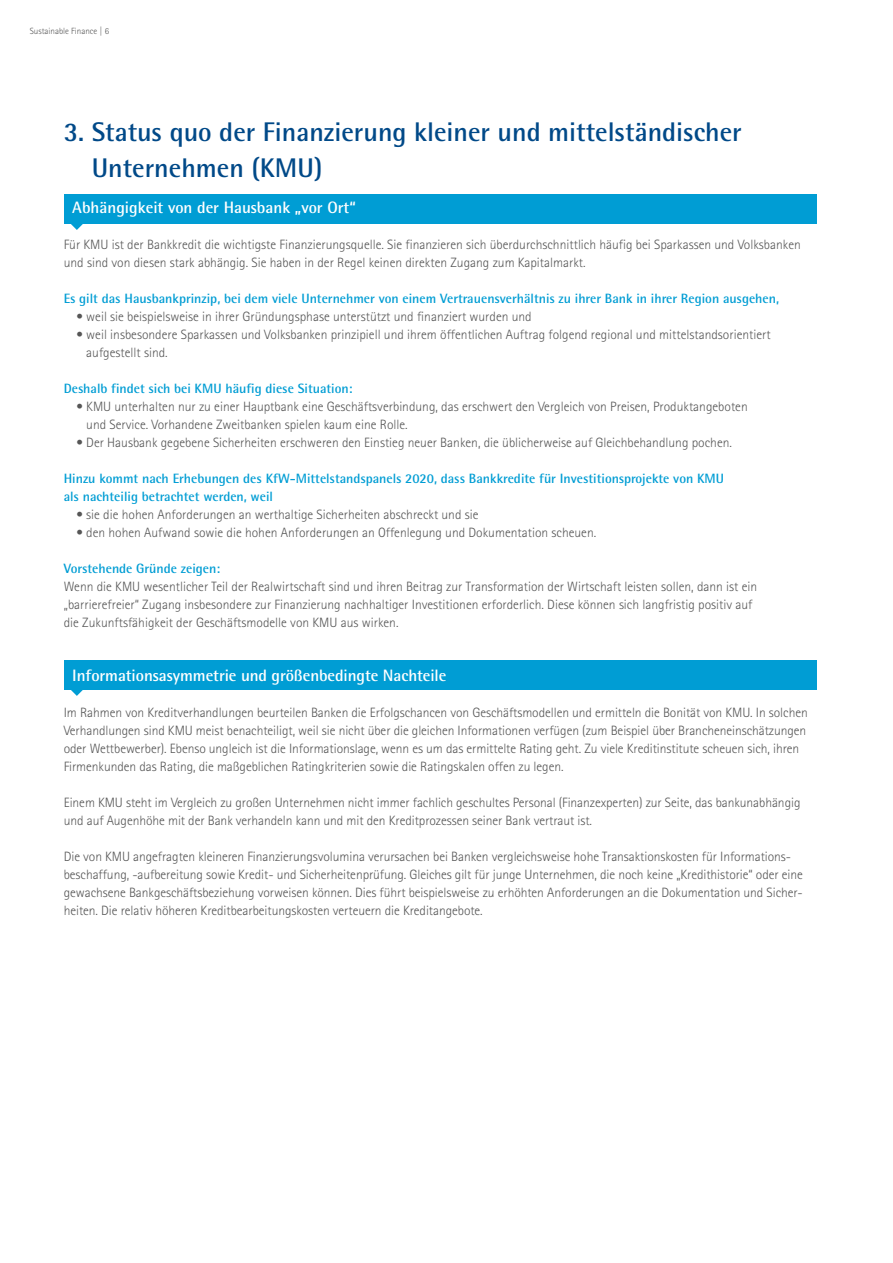
<style>
.page{position:relative;width:893px;height:1263px;background:#fff}
.page>*{position:absolute;margin:0;border:0;box-sizing:border-box;transform-origin:0 0}
.t1{font:700 27px/36px "Agfa Rotis Semisans";color:#004988}
.t2{font:700 16.5px "Agfa Rotis Semisans";letter-spacing:-.005em;color:#fff}
.t3{font:300 13.5px/18px "Agfa Rotis Sans Serif";letter-spacing:-.005em;color:#565656}
.t4{font:700 13.5px/18px "Agfa Rotis Semisans";color:#009dd4}
.t5{font:300 9px "Agfa Rotis Sans Serif";color:#565656}
</style>
<div class="page">
<div style="left:64px;top:194px;width:752px;height:30px;background:#009dd4"></div>
<svg style="left:71px;top:224px;width:12px;height:6px"></svg>
<div style="left:64px;top:660px;width:752px;height:30px;background:#009dd4"></div>
<svg style="left:71px;top:690px;width:12px;height:6px"></svg>
<p class="t5" style="left:30px;top:26px;width:81px">Sustainable Finance | 6</p>
<h1 class="t1" style="left:92px;top:113px;width:651px;text-indent:-28px">3. Status quo der Finanzierung kleiner und mittelständischer<br>Unternehmen (KMU)</h1>
<p class="t2" style="left:72px;top:197px;width:285px">Abhängigkeit von der Hausbank „vor Ort“</p>
<p class="t3" style="left:64px;top:235px;width:739px">Für KMU ist der Bankkredit die wichtigste Finanzierungsquelle. Sie finanzieren sich überdurchschnittlich häufig bei Sparkassen und Volksbanken und sind von diesen stark abhängig. Sie haben in der Regel keinen direkten Zugang zum Kapitalmarkt.</p>
<p class="t4" style="left:64px;top:289px;width:717px">Es gilt das Hausbankprinzip, bei dem viele Unternehmer von einem Vertrauensverhältnis zu ihrer Bank in ihrer Region ausgehen,</p>
<p class="t3" style="left:77px;top:307px;width:457px">• weil sie beispielsweise in ihrer Gründungsphase unterstützt und finanziert wurden und</p>
<p class="t3" style="left:86px;top:325px;width:686px;text-indent:-10px">• weil insbesondere Sparkassen und Volksbanken prinzipiell und ihrem öffentlichen Auftrag folgend regional und mittelstandsorientiert aufgestellt sind.</p>
<p class="t4" style="left:64px;top:379px;width:290px">Deshalb findet sich bei KMU häufig diese Situation:</p>
<p class="t3" style="left:86px;top:397px;width:663px;text-indent:-10px">• KMU unterhalten nur zu einer Hauptbank eine Geschäftsverbindung, das erschwert den Vergleich von Preisen, Produktangeboten und Service. Vorhandene Zweitbanken spielen kaum eine Rolle.</p>
<p class="t3" style="left:77px;top:433px;width:657px">• Der Hausbank gegebene Sicherheiten erschweren den Einstieg neuer Banken, die üblicherweise auf Gleichbehandlung pochen.</p>
<p class="t4" style="left:64px;top:469px;width:662px">Hinzu kommt nach Erhebungen des KfW-Mittelstandspanels 2020, dass Bankkredite für Investitionsprojekte von KMU als nachteilig betrachtet werden, weil</p>
<p class="t3" style="left:77px;top:505px;width:403px">• sie die hohen Anforderungen an werthaltige Sicherheiten abschreckt und sie</p>
<p class="t3" style="left:77px;top:523px;width:521px">• den hohen Aufwand sowie die hohen Anforderungen an Offenlegung und Dokumentation scheuen.</p>
<p class="t4" style="left:64px;top:559px;width:158px">Vorstehende Gründe zeigen:</p>
<p class="t3" style="left:64px;top:577px;width:695px">Wenn die KMU wesentlicher Teil der Realwirtschaft sind und ihren Beitrag zur Transformation der Wirtschaft leisten sollen, dann ist ein „barrierefreier“ Zugang insbesondere zur Finanzierung nachhaltiger Investitionen erforderlich. Diese können sich langfristig positiv auf die Zukunftsfähigkeit der Geschäftsmodelle von KMU aus wirken.</p>
<p class="t2" style="left:72px;top:665px;width:376px">Informationsasymmetrie und größenbedingte Nachteile</p>
<p class="t3" style="left:64px;top:703px;width:745px">Im Rahmen von Kreditverhandlungen beurteilen Banken die Erfolgschancen von Geschäftsmodellen und ermitteln die Bonität von KMU. In solchen Verhandlungen sind KMU meist benachteiligt, weil sie nicht über die gleichen Informationen verfügen (zum Beispiel über Brancheneinschätzungen oder Wettbewerber). Ebenso ungleich ist die Informationslage, wenn es um das ermittelte Rating geht. Zu viele Kreditinstitute scheuen sich, ihren Firmenkunden das Rating, die maßgeblichen Ratingkriterien sowie die Ratingskalen offen zu legen.</p>
<p class="t3" style="left:64px;top:793px;width:738px">Einem KMU steht im Vergleich zu großen Unternehmen nicht immer fachlich geschultes Personal (Finanzexperten) zur Seite, das bankunabhängig und auf Augenhöhe mit der Bank verhandeln kann und mit den Kreditprozessen seiner Bank vertraut ist.</p>
<p class="t3" style="left:64px;top:847px;width:741px">Die von KMU angefragten kleineren Finanzierungsvolumina verursachen bei Banken vergleichsweise hohe Transaktionskosten für Informations&shy;beschaffung, -aufbereitung sowie Kredit- und Sicherheitenprüfung. Gleiches gilt für junge Unternehmen, die noch keine „Kredithistorie“ oder eine gewachsene Bankgeschäftsbeziehung vorweisen können. Dies führt beispielsweise zu erhöhten Anforderungen an die Dokumentation und Sicher&shy;heiten. Die relativ höheren Kreditbearbeitungskosten verteuern die Kreditangebote.</p>
</div>
